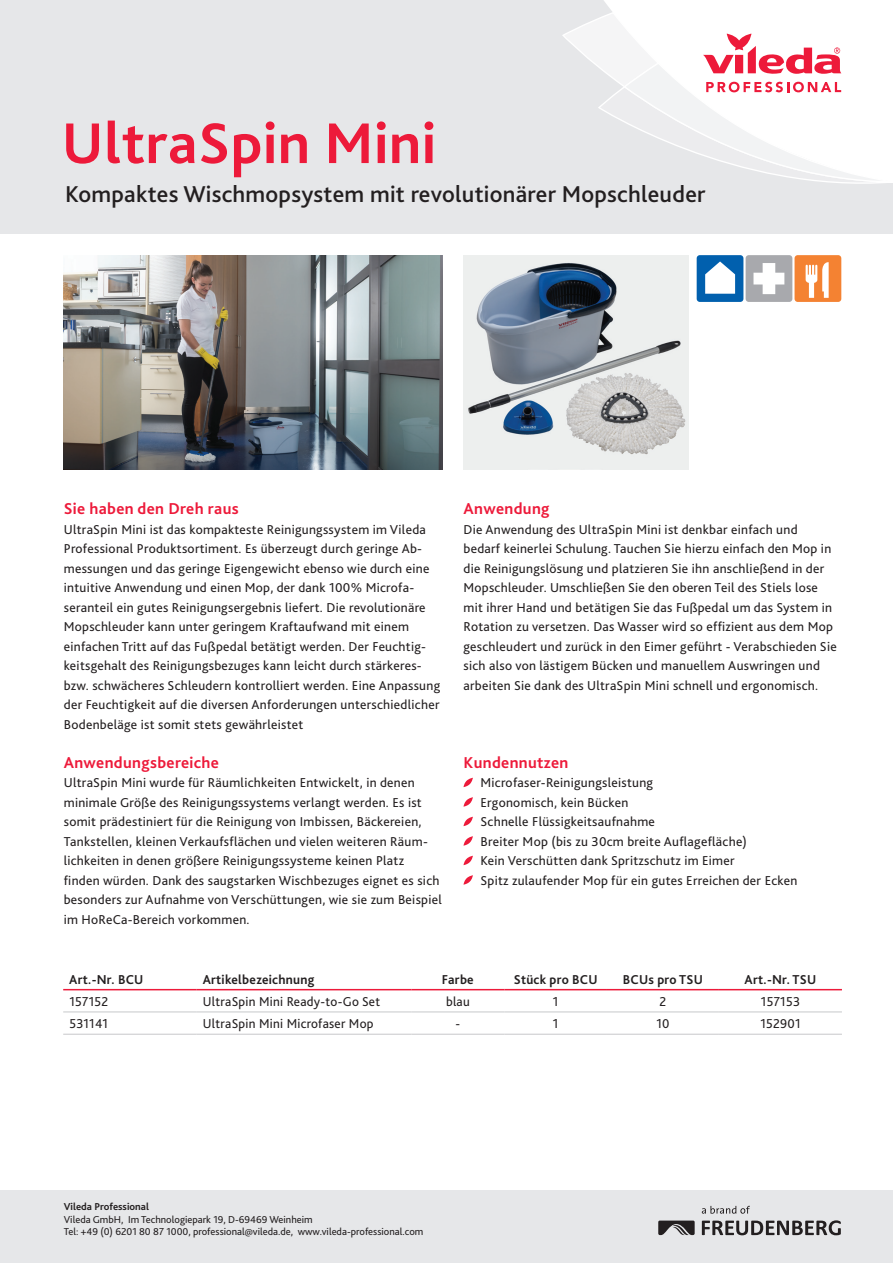
<style>
.page{position:relative;width:893px;height:1263px;background:#fff}
.page>*{position:absolute;margin:0;border:0;box-sizing:border-box;transform-origin:0 0}
.t1{font:700 60px "Bliss 2";letter-spacing:.01em;color:#ed1a3a}
.t2{font:500 24px "Bliss 2";letter-spacing:.01em;color:#231f20}
.t3{font:700 16.5px "Bliss 2";letter-spacing:.02em;color:#ed1a3a}
.t4{font:13.5px/19.5px "Bliss 2";letter-spacing:.02em;color:#231f20}
.t5{font:700 13.5px "Bliss 2";letter-spacing:.02em;color:#231f20}
.t6{font:10.5px/12.8px "Bliss 2";color:#231f20}
.t7{font:700 10.5px "Bliss 2";color:#231f20}
</style>
<div class="page">
<div style="left:0;top:0;width:893px;height:234px;background:#e6e7e9"></div>
<div style="left:604px;top:0;width:289px;height:11px;background:#fff"></div>
<svg style="left:562px;top:11px;width:331px;height:173px"></svg>
<div style="left:0;top:1191px;width:893px;height:72px;background:#e6e7e9"></div>
<svg style="left:702px;top:1220px;width:139px;height:15px"></svg>
<svg style="left:658px;top:1220px;width:37px;height:15px"></svg>
<svg style="left:702px;top:1206px;width:48px;height:8px"></svg>
<img style="left:64px;top:255px;width:378px;height:215px">
<img style="left:463px;top:255px;width:225px;height:215px">
<div style="left:697px;top:255px;width:46px;height:47px;background:#0160ae;border-radius:3px"></div>
<svg style="left:705px;top:261px;width:30px;height:33px"></svg>
<div style="left:746px;top:255px;width:46px;height:47px;background:#a8a9ad;border-radius:3px"></div>
<svg style="left:753px;top:263px;width:31px;height:31px"></svg>
<div style="left:794px;top:255px;width:47px;height:47px;background:#f48232;border-radius:3px"></div>
<svg style="left:806px;top:262px;width:23px;height:36px"></svg>
<svg style="left:463px;top:778px;width:10px;height:9px"></svg>
<svg style="left:463px;top:797px;width:10px;height:10px"></svg>
<svg style="left:463px;top:817px;width:10px;height:9px"></svg>
<svg style="left:463px;top:836px;width:10px;height:10px"></svg>
<svg style="left:463px;top:856px;width:10px;height:9px"></svg>
<svg style="left:463px;top:875px;width:10px;height:10px"></svg>
<hr style="left:63px;top:1011px;width:134px;height:1px;background:#c7c8ca">
<hr style="left:197px;top:1011px;width:214px;height:1px;background:#c7c8ca">
<hr style="left:411px;top:1011px;width:93px;height:1px;background:#c7c8ca">
<hr style="left:504px;top:1011px;width:103px;height:1px;background:#c7c8ca">
<hr style="left:607px;top:1011px;width:112px;height:1px;background:#c7c8ca">
<hr style="left:719px;top:1011px;width:123px;height:1px;background:#c7c8ca">
<hr style="left:63px;top:1034px;width:134px;height:1px;background:#c7c8ca">
<hr style="left:197px;top:1034px;width:214px;height:1px;background:#c7c8ca">
<hr style="left:411px;top:1034px;width:93px;height:1px;background:#c7c8ca">
<hr style="left:504px;top:1034px;width:103px;height:1px;background:#c7c8ca">
<hr style="left:607px;top:1034px;width:112px;height:1px;background:#c7c8ca">
<hr style="left:719px;top:1034px;width:123px;height:1px;background:#c7c8ca">
<hr style="left:63px;top:989px;width:134px;height:1px;background:#ed1a3a">
<hr style="left:197px;top:989px;width:214px;height:1px;background:#ed1a3a">
<hr style="left:411px;top:989px;width:93px;height:1px;background:#ed1a3a">
<hr style="left:504px;top:989px;width:103px;height:1px;background:#ed1a3a">
<hr style="left:607px;top:989px;width:112px;height:1px;background:#ed1a3a">
<hr style="left:719px;top:989px;width:123px;height:1px;background:#ed1a3a">
<h1 class="t1" style="left:62px;top:106px;width:376px">UltraSpin Mini</h1>
<h2 class="t2" style="left:65px;top:179px;width:642px">Kompaktes Wischmopsystem mit revolutionärer Mopschleuder</h2>
<p class="t3" style="left:64px;top:498px;width:176px">Sie haben den Dreh raus</p>
<p class="t4" style="left:64px;top:519px;width:378px">UltraSpin Mini ist das kompakteste Reinigungssystem im Vileda Professional Produktsortiment. Es überzeugt durch geringe Ab&shy;messungen und das geringe Eigengewicht ebenso wie durch eine intuitive Anwendung und einen Mop, der dank 100% Microfa&shy;seranteil ein gutes Reinigungsergebnis liefert. Die revolutionäre Mopschleuder kann unter geringem Kraftaufwand mit einem einfachen Tritt auf das Fußpedal betätigt werden. Der Feuchtig&shy;keitsgehalt des Reinigungsbezuges kann leicht durch stärkeres&shy;bzw. schwächeres Schleudern kontrolliert werden. Eine Anpassung der Feuchtigkeit auf die diversen Anforderungen unterschiedlicher Bodenbeläge ist somit stets gewährleistet</p>
<p class="t3" style="left:64px;top:752px;width:157px">Anwendungsbereiche</p>
<p class="t4" style="left:64px;top:773px;width:380px">UltraSpin Mini wurde für Räumlichkeiten Entwickelt, in denen minimale Größe des Reinigungssystems verlangt werden. Es ist somit prädestiniert für die Reinigung von Imbissen, Bäckereien, Tankstellen, kleinen Verkaufsflächen und vielen weiteren Räum&shy;lichkeiten in denen größere Reinigungssysteme keinen Platz finden würden. Dank des saugstarken Wischbezuges eignet es sich besonders zur Aufnahme von Verschüttungen, wie sie zum Beispiel im HoReCa-Bereich vorkommen.</p>
<p class="t3" style="left:463px;top:498px;width:88px">Anwendung</p>
<p class="t4" style="left:463px;top:519px;width:375px">Die Anwendung des UltraSpin Mini ist denkbar einfach und bedarf keinerlei Schulung. Tauchen Sie hierzu einfach den Mop in die Reinigungslösung und platzieren Sie ihn anschließend in der Mopschleuder. Umschließen Sie den oberen Teil des Stiels lose mit ihrer Hand und betätigen Sie das Fußpedal um das System in Rotation zu versetzen. Das Wasser wird so effizient aus dem Mop geschleudert und zurück in den Eimer geführt - Verabschieden Sie sich also von lästigem Bücken und manuellem Auswringen und arbeiten Sie dank des UltraSpin Mini schnell und ergonomisch.</p>
<p class="t3" style="left:463px;top:752px;width:106px">Kundennutzen</p>
<p class="t4" style="left:480px;top:773px;width:318px">Microfaser-Reinigungsleistung<br>Ergonomisch, kein Bücken<br>Schnelle Flüssigkeitsaufnahme<br>Breiter Mop (bis zu 30cm breite Auflagefläche)<br>Kein Verschütten dank Spritzschutz im Eimer<br>Spitz zulaufender Mop für ein gutes Erreichen der Ecken</p>
<p class="t5" style="left:69px;top:971px;width:76px">Art.-Nr. BCU</p>
<p class="t5" style="left:203px;top:971px;width:113px">Artikelbezeichnung</p>
<p class="t5" style="left:442px;top:971px;width:33px">Farbe</p>
<p class="t5" style="left:514px;top:971px;width:85px">Stück pro BCU</p>
<p class="t5" style="left:623px;top:971px;width:82px">BCUs pro TSU</p>
<p class="t5" style="left:744px;top:971px;width:73px">Art.-Nr. TSU</p>
<p class="t4" style="left:69px;top:992px;width:40px">157152</p>
<p class="t4" style="left:203px;top:992px;width:179px">UltraSpin Mini Ready-to-Go Set</p>
<p class="t4" style="left:446px;top:992px;width:25px">blau</p>
<p class="t4" style="left:553px;top:992px;width:7px">1</p>
<p class="t4" style="left:660px;top:992px;width:8px">2</p>
<p class="t4" style="left:761px;top:992px;width:41px">157153</p>
<p class="t4" style="left:69px;top:1014px;width:40px">531141</p>
<p class="t4" style="left:203px;top:1014px;width:172px">UltraSpin Mini Microfaser Mop</p>
<p class="t4" style="left:456px;top:1014px;width:6px">-</p>
<p class="t4" style="left:553px;top:1014px;width:7px">1</p>
<p class="t4" style="left:656px;top:1014px;width:15px">10</p>
<p class="t4" style="left:760px;top:1014px;width:42px">152901</p>
<p class="t7" style="left:64px;top:1200px;width:87px">Vileda Professional</p>
<p class="t6" style="left:64px;top:1213px;width:361px">Vileda GmbH, Im Technologiepark 19, D-69469 Weinheim<br>Tel: +49 (0) 6201 80 87 1000, professional@vileda.de, www.vileda-professional.com</p>
</div>
